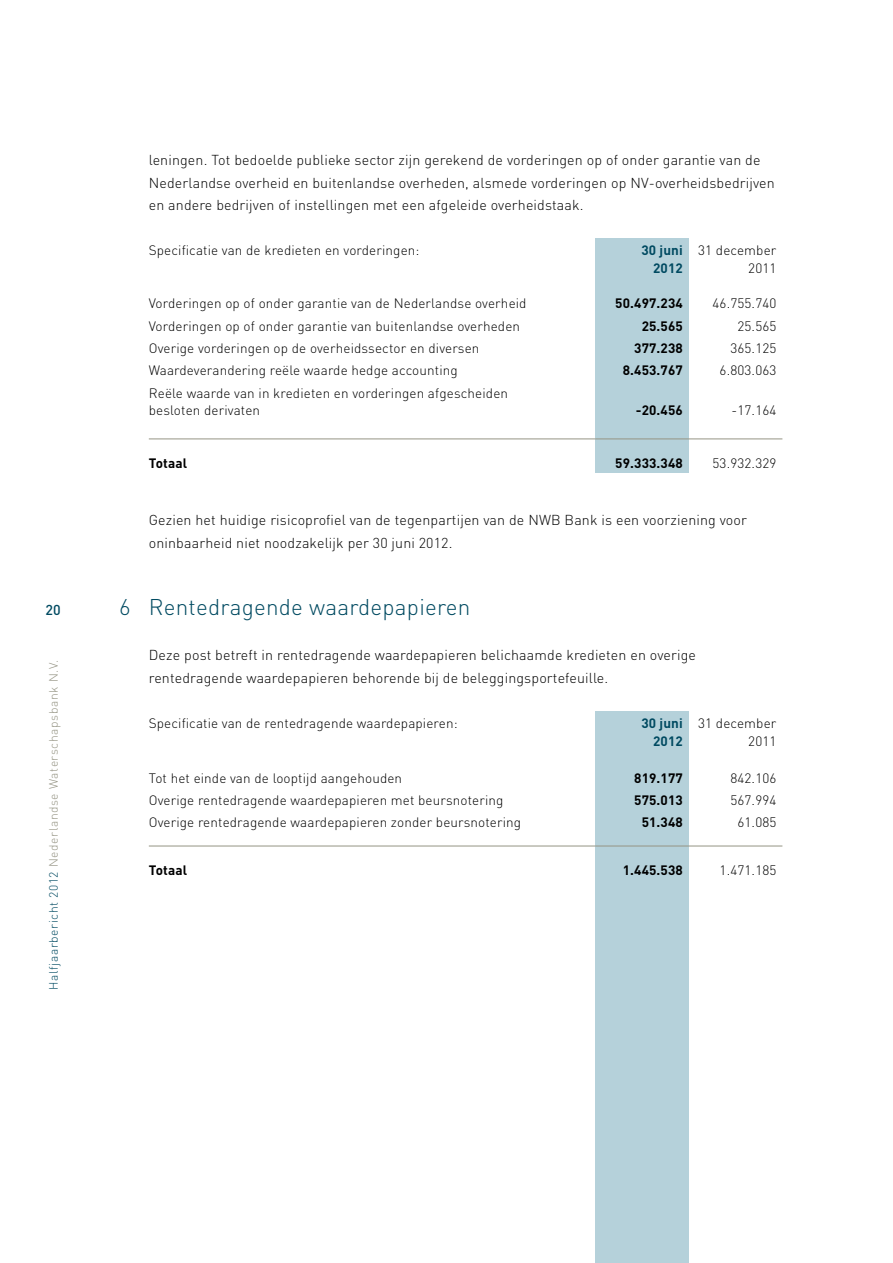
<style>
.page{position:relative;width:893px;height:1263px;background:#fff}
.page>*{position:absolute;margin:0;border:0;box-sizing:border-box;transform-origin:0 0}
.t1{font:300 22.5px "DINOT";letter-spacing:.01em;color:#004a61}
.t2{font:300 14.25px/22.5px "DINOT";letter-spacing:.01em;color:#000}
.t3{font:500 14.25px "DINOT";color:#004a61}
.t4{font:300 13.5px/18px "DINOT";letter-spacing:.01em;color:#000;text-align:right}
.t5{font:700 13.5px "DINOT";letter-spacing:.01em;color:#000}
.t6{font:700 13.5px/18px "DINOT";letter-spacing:.01em;color:#004a61;text-align:right}
.t7{font:300 12px "DINOT";letter-spacing:.05em;color:#959484}
.s1{color:#004a61}
</style>
<div class="page">
<div style="left:595px;top:711px;width:94px;height:552px;background:#b5d1da"></div>
<div style="left:595px;top:238px;width:94px;height:235px;background:#b5d1da"></div>
<hr style="left:149px;top:438px;width:446px;height:1px;background:#959484">
<hr style="left:595px;top:438px;width:94px;height:1px;background:#959484">
<hr style="left:689px;top:438px;width:93px;height:1px;background:#959484">
<hr style="left:149px;top:846px;width:446px;height:1px;background:#959484">
<hr style="left:595px;top:846px;width:94px;height:1px;background:#959484">
<hr style="left:689px;top:846px;width:93px;height:1px;background:#959484">
<p class="t3" style="left:45px;top:600px;width:17px">20</p>
<p class="t7" style="left:45px;top:990px;width:331px;rotate:-90deg"><span class="s1">Halfjaarbericht 2012</span> Nederlandse Waterschapsbank N.V.</p>
<p class="t2" style="left:149px;top:148px;width:627px">leningen. Tot bedoelde publieke sector zijn gerekend de vorderingen op of onder garantie van de<br>Nederlandse overheid en buitenlandse overheden, alsmede vorderingen op NV-overheidsbedrijven en andere bedrijven of instellingen met een afgeleide overheidstaak.</p>
<p class="t4" style="left:149px;top:241px;width:272px">Specificatie van de kredieten en vorderingen:</p>
<p class="t6" style="left:641px;top:241px;width:43px">30 juni<br>2012</p>
<p class="t4" style="left:698px;top:241px;width:80px">31 december<br>2011</p>
<p class="t4" style="left:149px;top:294px;width:379px">Vorderingen op of onder garantie van de Nederlandse overheid</p>
<p class="t5" style="left:615px;top:294px;width:69px">50.497.234</p>
<p class="t4" style="left:713px;top:294px;width:65px">46.755.740</p>
<p class="t4" style="left:149px;top:316px;width:373px">Vorderingen op of onder garantie van buitenlandse overheden</p>
<p class="t5" style="left:642px;top:316px;width:43px">25.565</p>
<p class="t4" style="left:737px;top:316px;width:40px">25.565</p>
<p class="t4" style="left:149px;top:338px;width:332px">Overige vorderingen op de overheidssector en diversen</p>
<p class="t5" style="left:634px;top:339px;width:50px">377.238</p>
<p class="t4" style="left:730px;top:338px;width:48px">365.125</p>
<p class="t4" style="left:149px;top:361px;width:310px">Waardeverandering reële waarde hedge accounting</p>
<p class="t5" style="left:623px;top:361px;width:62px">8.453.767</p>
<p class="t4" style="left:720px;top:361px;width:58px">6.803.063</p>
<p class="t4" style="left:149px;top:383px;width:361px;text-align:left">Reële waarde van in kredieten en vorderingen afgescheiden besloten derivaten</p>
<p class="t5" style="left:636px;top:401px;width:49px">-20.456</p>
<p class="t4" style="left:732px;top:401px;width:46px">-17.164</p>
<p class="t5" style="left:149px;top:454px;width:40px">Totaal</p>
<p class="t5" style="left:615px;top:454px;width:69px">59.333.348</p>
<p class="t4" style="left:713px;top:454px;width:65px">53.932.329</p>
<p class="t2" style="left:149px;top:508px;width:600px">Gezien het huidige risicoprofiel van de tegenpartijen van de NWB Bank is een voorziening voor oninbaarheid niet noodzakelijk per 30 juni 2012.</p>
<h1 class="t1" style="left:119px;top:592px;width:353px">6 Rentedragende waardepapieren</h1>
<p class="t2" style="left:149px;top:643px;width:549px">Deze post betreft in rentedragende waardepapieren belichaamde kredieten en overige rentedragende waardepapieren behorende bij de beleggingsportefeuille.</p>
<p class="t4" style="left:149px;top:713px;width:310px">Specificatie van de rentedragende waardepapieren:</p>
<p class="t6" style="left:641px;top:713px;width:43px">30 juni<br>2012</p>
<p class="t4" style="left:698px;top:713px;width:80px">31 december<br>2011</p>
<p class="t4" style="left:149px;top:768px;width:255px">Tot het einde van de looptijd aangehouden</p>
<p class="t5" style="left:634px;top:768px;width:50px">819.177</p>
<p class="t4" style="left:730px;top:768px;width:48px">842.106</p>
<p class="t4" style="left:149px;top:790px;width:356px">Overige rentedragende waardepapieren met beursnotering</p>
<p class="t5" style="left:634px;top:791px;width:50px">575.013</p>
<p class="t4" style="left:730px;top:790px;width:48px">567.994</p>
<p class="t4" style="left:149px;top:813px;width:374px">Overige rentedragende waardepapieren zonder beursnotering</p>
<p class="t5" style="left:642px;top:813px;width:43px">51.348</p>
<p class="t4" style="left:737px;top:813px;width:40px">61.085</p>
<p class="t5" style="left:149px;top:861px;width:40px">Totaal</p>
<p class="t5" style="left:623px;top:861px;width:62px">1.445.538</p>
<p class="t4" style="left:720px;top:861px;width:58px">1.471.185</p>
</div>
